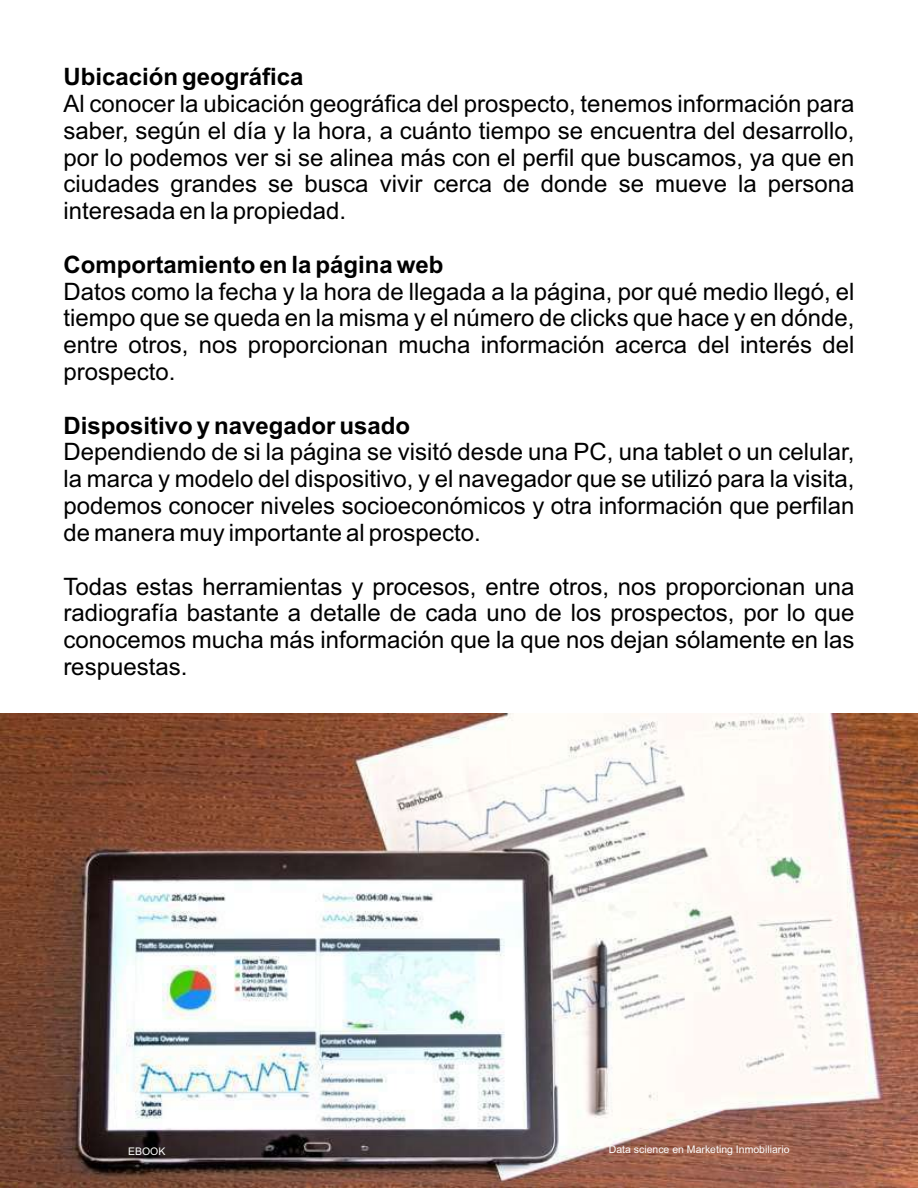
<style>
.page{position:relative;width:918px;height:1188px;background:#fff}
.page>*{position:absolute;margin:0;border:0;box-sizing:border-box;transform-origin:0 0}
.t1{font:24px/26.8px "Arial";color:#000;text-align:justify}
.t2{font:700 24px "Arial";color:#000}
.t3{font:10.5px "Arial";color:#fefefe}
</style>
<div class="page">
<img style="left:0;top:714px;width:918px;height:474px">
<p class="t2" style="left:63px;top:68px;width:242px">Ubicación geográfica</p>
<p class="t1" style="left:63px;top:92px;width:793px">Al conocer la ubicación geográfica del prospecto, tenemos información para saber, según el día y la hora, a cuánto tiempo se encuentra del desarrollo, por lo podemos ver si se alinea más con el perfil que buscamos, ya que en ciudades grandes se busca vivir cerca de donde se mueve la persona interesada en la propiedad.</p>
<p class="t2" style="left:63px;top:255px;width:382px">Comportamiento en la página web</p>
<p class="t1" style="left:63px;top:280px;width:793px">Datos como la fecha y la hora de llegada a la página, por qué medio llegó, el tiempo que se queda en la misma y el número de clicks que hace y en dónde, entre otros, nos proporcionan mucha información acerca del interés del prospecto.</p>
<p class="t2" style="left:63px;top:416px;width:348px">Dispositivo y navegador usado</p>
<p class="t1" style="left:63px;top:441px;width:793px">Dependiendo de si la página se visitó desde una PC, una tablet o un celular, la marca y modelo del dispositivo, y el navegador que se utilizó para la visita, podemos conocer niveles socioeconómicos y otra información que perfilan de manera muy importante al prospecto.</p>
<p class="t1" style="left:63px;top:575px;width:793px">Todas estas herramientas y procesos, entre otros, nos proporcionan una radiografía bastante a detalle de cada uno de los prospectos, por lo que conocemos mucha más información que la que nos dejan sólamente en las respuestas.</p>
<p class="t3" style="left:128px;top:1147px;width:39px">EBOOK</p>
<p class="t3" style="left:609px;top:1145px;width:182px">Data science en Marketing Inmobiliario</p>
</div>
